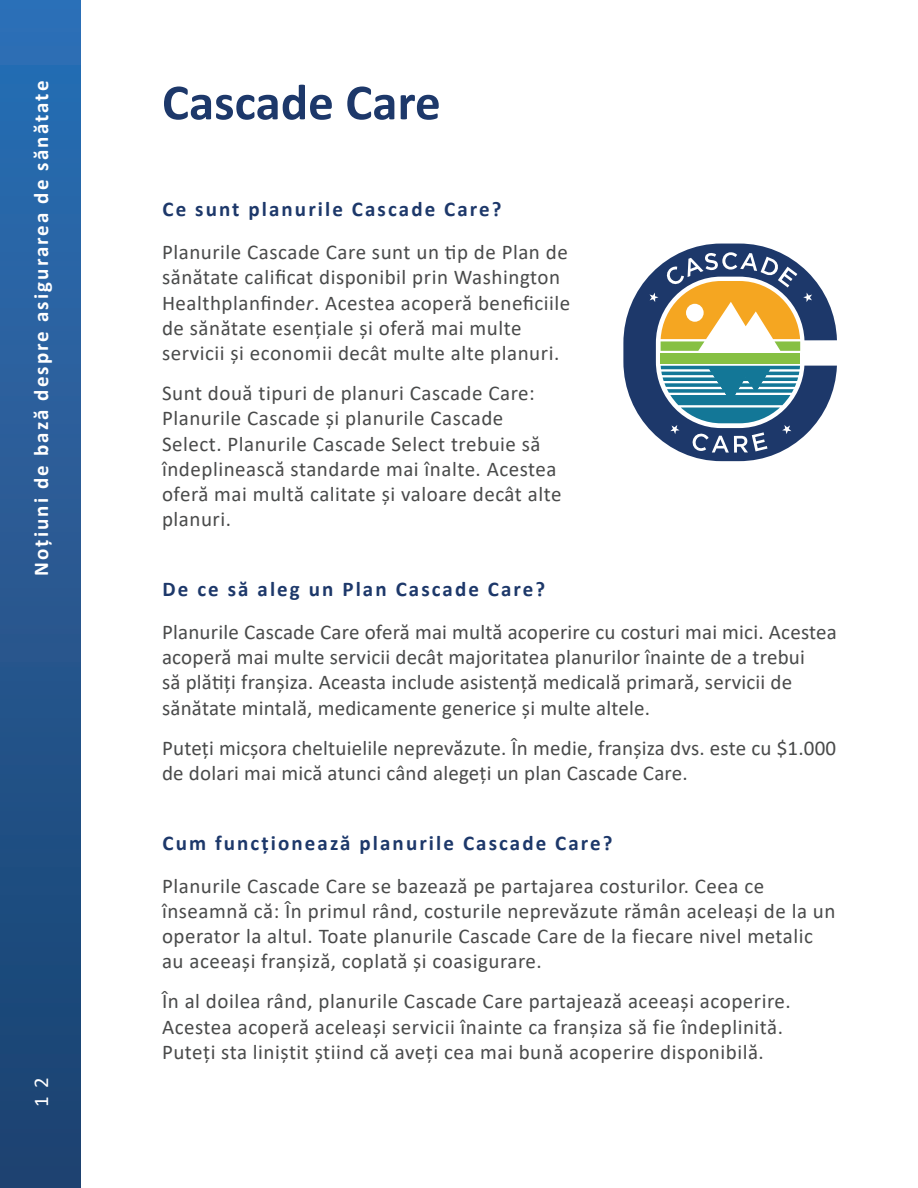
<style>
.page{position:relative;width:918px;height:1188px;background:#fff}
.page>*{position:absolute;margin:0;border:0;box-sizing:border-box;transform-origin:0 0}
.t1{font:700 51px "Calibri";color:#1d386a}
.t2{font:21px/25.2px "Calibri";letter-spacing:.025em;color:#494a4a}
.t3{font:700 21px "Calibri";letter-spacing:.1em;color:#1d386a}
.t4{font:700 21px "Calibri";letter-spacing:.1em;color:#fff}
.t5{font:21px "Calibri";color:#fff}
.s1{font-style:italic}
</style>
<div class="page">
<div style="left:0;top:0;width:81px;height:1188px;background:linear-gradient(to bottom,#2d6fb5,#1c416e)"></div>
<svg style="left:623px;top:244px;width:214px;height:217px"></svg>
<svg style="left:650px;top:252px;width:162px;height:201px"></svg>
<p class="t4" style="left:26px;top:576px;width:496px;rotate:-90deg">Noțiuni de bază despre asigurarea de sănătate</p>
<p class="t5" style="left:27px;top:1107px;width:31px;rotate:-90deg">1 2</p>
<p class="t1" style="left:162px;top:66px;width:280px">Cascade Care</p>
<p class="t3" style="left:163px;top:195px;width:341px">Ce sunt planurile Cascade Care?</p>
<p class="t2" style="left:162px;top:239px;width:410px">Planurile Cascade Care sunt un tip de Plan de sănătate calificat disponibil prin Washington Healthplanfinde<span class="s1">r</span>. Acestea acoperă beneficiile de sănătate esențiale și oferă mai multe servicii și economii decât multe alte planuri.</p>
<p class="t2" style="left:162px;top:380px;width:401px">Sunt două tipuri de planuri Cascade Care:<br>Planurile Cascade și planurile Cascade Select. Planurile Cascade Select trebuie să îndeplinească standarde mai înalte. Acestea oferă mai multă calitate și valoare decât alte planuri.</p>
<p class="t3" style="left:163px;top:574px;width:384px">De ce să aleg un Plan Cascade Care?</p>
<p class="t2" style="left:162px;top:619px;width:676px">Planurile Cascade Care oferă mai multă acoperire cu costuri mai mici. Acestea acoperă mai multe servicii decât majoritatea planurilor înainte de a trebui<br>să plătiți franșiza. Aceasta include asistență medicală primară, servicii de sănătate mintală, medicamente generice și multe altele.</p>
<p class="t2" style="left:162px;top:735px;width:676px">Puteți micșora cheltuielile neprevăzute. În medie, franșiza dvs. este cu $1.000 de dolari mai mică atunci când alegeți un plan Cascade Care.</p>
<p class="t3" style="left:163px;top:828px;width:452px">Cum funcționează planurile Cascade Care?</p>
<p class="t2" style="left:162px;top:872px;width:675px">Planurile Cascade Care se bazează pe partajarea costurilor. Ceea ce înseamnă că: În primul rând, costurile neprevăzute rămân aceleași de la un operator la altul. Toate planurile Cascade Care de la fiecare nivel metalic au aceeași franșiză, coplată și coasigurare.</p>
<p class="t2" style="left:162px;top:988px;width:630px">În al doilea rând, planurile Cascade Care partajează aceeași acoperire.<br>Acestea acoperă aceleași servicii înainte ca franșiza să fie îndeplinită.<br>Puteți sta liniștit știind că aveți cea mai bună acoperire disponibilă.</p>
</div>
